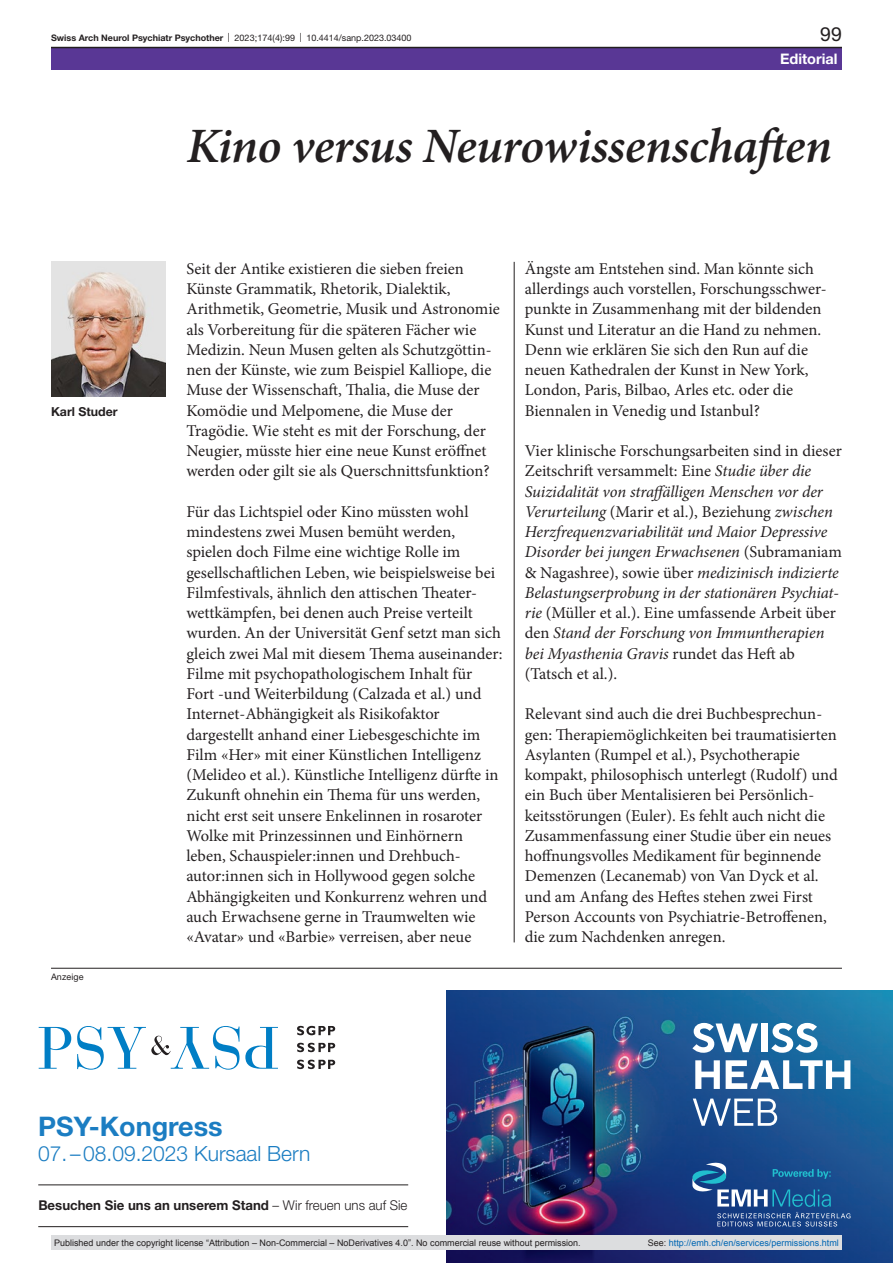
<style>
.page{position:relative;width:893px;height:1263px;background:#fff}
.page>*{position:absolute;margin:0;border:0;box-sizing:border-box;transform-origin:0 0}
.article-title-33-ser{font:italic 600 49.5px "Minion Pro";letter-spacing:-.01em;color:#231f20}
.t1{font:700 27px "Helvetica Neue LT Pro";color:#1b7dc2}
.t2{font:300 21px "Helvetica Neue LT Pro";color:#1b7dc2}
.pagina{font:19.5px "Helvetica Neue LT Pro";color:#231f20}
.paragraph-left-large{font:16.5px/20.2px "Minion Pro";color:#231f20}
.paragraph-left-large-2{font:italic 16.5px/20.2px "Minion Pro";letter-spacing:-.01em;color:#231f20}
.t3{font:700 14.55px "Helvetica Neue LT Pro";color:#fff}
.t4{font:700 13.5px "Helvetica Neue LT Pro";color:#231f20}
.authors{font:700 12.3px "Helvetica Neue LT Pro";color:#231f20}
.t5{font:9px "Arial";color:#231f20}
.t6{font:9px "Helvetica Neue LT Pro";color:#231f20}
.t7{font:9px "Arial";color:#0066b3}
.s1{font-weight:700}
.s2{font-style:normal}
.s3{font-weight:300}
.s4{color:#231f20}
</style>
<div class="page">
<hr style="left:514px;top:262px;width:1px;height:680px;background:#231f20">
<hr style="left:51px;top:968px;width:791px;height:1px;background:#231f20">
<img style="left:446px;top:990px;width:447px;height:273px">
<svg style="left:692px;top:1023px;width:66px;height:30px"></svg>
<div style="left:761px;top:1023px;width:6px;height:29px;background:#fff"></div>
<svg style="left:771px;top:1023px;width:46px;height:30px"></svg>
<svg style="left:695px;top:1060px;width:25px;height:29px"></svg>
<svg style="left:726px;top:1060px;width:124px;height:29px"></svg>
<svg style="left:693px;top:1098px;width:84px;height:28px"></svg>
<svg style="left:692px;top:1163px;width:158px;height:63px;background:#2d5c96"></svg>
<svg style="left:39px;top:1027px;width:32px;height:42px"></svg>
<svg style="left:245px;top:1027px;width:33px;height:42px"></svg>
<svg style="left:77px;top:1026px;width:162px;height:44px"></svg>
<svg style="left:297px;top:1026px;width:38px;height:9px"></svg>
<svg style="left:297px;top:1043px;width:38px;height:9px"></svg>
<svg style="left:297px;top:1060px;width:38px;height:9px"></svg>
<hr style="left:38px;top:1226px;width:370px;height:1px;background:#231f20">
<hr style="left:38px;top:1184px;width:370px;height:1px;background:#231f20">
<div style="left:51px;top:47px;width:791px;height:23px;background:#593795"></div>
<hr style="left:51px;top:47px;width:791px;height:1px;background:#231f20">
<img style="left:51px;top:261px;width:114px;height:135px">
<div style="left:51px;top:1235px;width:791px;height:15px;background:#dcdddf"></div>
<p class="t6" style="left:51px;top:32px;width:362px"><span class="s1">Swiss Arch Neurol Psychiatr Psychother</span> | 2023;174(4):99 | 10.4414/sanp.2023.03400</p>
<p class="pagina" style="left:820px;top:22px;width:23px">99</p>
<p class="t3" style="left:780px;top:49px;width:59px">Editorial</p>
<p class="authors" style="left:51px;top:403px;width:68px">Karl Studer</p>
<p class="t6" style="left:51px;top:971px;width:34px">Anzeige</p>
<p class="article-title-33-ser" style="left:186px;top:111px;width:647px">Kino versus Neurowissenschaften</p>
<p class="paragraph-left-large" style="left:186px;top:258px;width:315px">Seit der Antike existieren die sieben freien Künste Grammatik, Rhetorik, Dialektik, Arithmetik, Geometrie, Musik und Astronomie als Vorbereitung für die späteren Fächer wie Medizin. Neun Musen gelten als Schutzgöttin&shy;nen der Künste, wie zum Beispiel Kalliope, die Muse der Wissenschaft, Thalia, die Muse der Komödie und Melpomene, die Muse der Tragödie. Wie steht es mit der Forschung, der Neugier, müsste hier eine neue Kunst eröffnet werden oder gilt sie als Querschnittsfunktion?</p>
<p class="paragraph-left-large" style="left:186px;top:501px;width:318px">Für das Lichtspiel oder Kino müssten wohl mindestens zwei Musen bemüht werden, spielen doch Filme eine wichtige Rolle im gesellschaftlichen Leben, wie beispielsweise bei Filmfestivals, ähnlich den attischen Theater&shy;wettkämpfen, bei denen auch Preise verteilt wurden. An der Universität Genf setzt man sich gleich zwei Mal mit diesem Thema auseinander:<br>Filme mit psychopathologischem Inhalt für Fort -und Weiterbildung (Calzada et al.) und Internet-Abhängigkeit als Risikofaktor dargestellt anhand einer Liebesgeschichte im Film «Her» mit einer Künstlichen Intelligenz (Melideo et al.). Künstliche Intelligenz dürfte in Zukunft ohnehin ein Thema für uns werden, nicht erst seit unsere Enkelinnen in rosaroter Wolke mit Prinzessinnen und Einhörnern leben, Schauspieler:innen und Drehbuch&shy;autor:innen sich in Hollywood gegen solche Abhängigkeiten und Konkurrenz wehren und auch Erwachsene gerne in Traumwelten wie «Avatar» und «Barbie» verreisen, aber neue</p>
<p class="paragraph-left-large" style="left:525px;top:258px;width:303px">Ängste am Entstehen sind. Man könnte sich allerdings auch vorstellen, Forschungsschwer&shy;punkte in Zusammenhang mit der bildenden Kunst und Literatur an die Hand zu nehmen.<br>Denn wie erklären Sie sich den Run auf die neuen Kathedralen der Kunst in New York, London, Paris, Bilbao, Arles etc. oder die Biennalen in Venedig und Istanbul?</p>
<p class="paragraph-left-large-2" style="left:525px;top:441px;width:319px"><span class="s2">Vier klinische Forschungsarbeiten sind in dieser Zeitschrift versammelt: Eine</span> Studie über die Suizidalität von straffälligen Menschen vor der Verurteilung <span class="s2">(Marir et al.), Beziehung</span> zwischen Herzfrequenzvariabilität und Maior Depressive Disorder bei jungen Erwachsenen <span class="s2">(Subramaniam &amp; Nagashree), sowie über</span> medizinisch indizierte Belastungserprobung in der stationären Psychiat&shy;rie <span class="s2">(Müller et al.). Eine umfassende Arbeit über den</span> Stand der Forschung von Immuntherapien bei Myasthenia Gravis <span class="s2">rundet das Heft ab (Tatsch et al.).</span></p>
<p class="paragraph-left-large" style="left:525px;top:704px;width:314px">Relevant sind auch die drei Buchbesprechun&shy;gen: Therapiemöglichkeiten bei traumatisierten Asylanten (Rumpel et al.), Psychotherapie kompakt, philosophisch unterlegt (Rudolf) und ein Buch über Mentalisieren bei Persönlich&shy;keitsstörungen (Euler). Es fehlt auch nicht die Zusammenfassung einer Studie über ein neues hoffnungsvolles Medikament für beginnende Demenzen (Lecanemab) von Van Dyck et al. und am Anfang des Heftes stehen zwei First Person Accounts von Psychiatrie-Betroffenen, die zum Nachdenken anregen.</p>
<p class="t1" style="left:38px;top:1109px;width:186px">PSY-Kongress</p>
<p class="t2" style="left:38px;top:1140px;width:274px">07. – 08.09.2023 Kursaal Bern</p>
<p class="t4" style="left:38px;top:1197px;width:371px">Besuchen Sie uns an unserem Stand <span class="s3">– Wir freuen uns auf Sie</span></p>
<p class="t5" style="left:54px;top:1237px;width:528px">Published under the copyright license “Attribution – Non-Commercial – NoDerivatives 4.0”. No commercial reuse without permission.</p>
<p class="t7" style="left:648px;top:1237px;width:193px"><span class="s4">See:</span> http://emh.ch/en/services/permissions.html</p>
</div>
